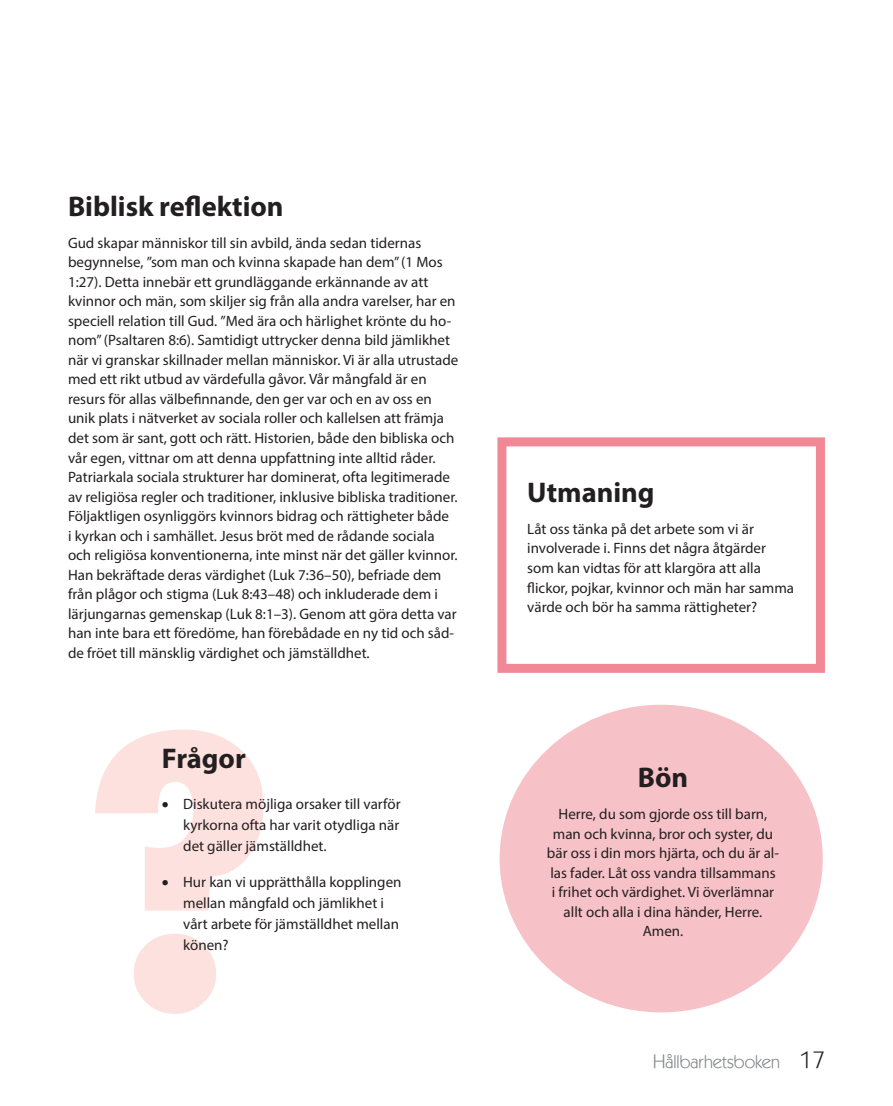
<style>
.page{position:relative;width:893px;height:1106px;background:#fff}
.page>*{position:absolute;margin:0;border:0;box-sizing:border-box;transform-origin:0 0}
.underrubrik{font:700 28.5px "Myriad Pro";color:#231f20}
.t1{font:18px "Kabel IT Cby BT";color:#828487}
.Brödtext{font:15px/19.5px "Myriad Pro";color:#231f20}
.s1{font-size:19.5px}
.s2{font-size:24px;color:#231f20}
</style>
<div class="page">
<div style="left:497px;top:437px;width:328px;height:236px;border:9px solid #f18896"></div>
<div style="left:500px;top:704px;width:323px;height:308px;background:#f7c1c8;border-radius:50%"></div>
<svg style="left:95px;top:729px;width:168px;height:284px"></svg>
<p class="underrubrik" style="left:68px;top:187px;width:217px">Biblisk reflektion</p>
<p class="Brödtext" style="left:68px;top:233px;width:392px">Gud skapar människor till sin avbild, ända sedan tidernas begynnelse, ”som man och kvinna skapade han dem” (1 Mos 1:27). Detta innebär ett grundläggande erkännande av att kvinnor och män, som skiljer sig från alla andra varelser, har en speciell relation till Gud. ”Med ära och härlighet krönte du ho&shy;nom” (Psaltaren 8:6). Samtidigt uttrycker denna bild jämlikhet när vi granskar skillnader mellan människor. Vi är alla utrustade med ett rikt utbud av värdefulla gåvor. Vår mångfald är en resurs för allas välbefinnande, den ger var och en av oss en unik plats i nätverket av sociala roller och kallelsen att främja det som är sant, gott och rätt. Historien, både den bibliska och vår egen, vittnar om att denna uppfattning inte alltid råder.<br>Patriarkala sociala strukturer har dominerat, ofta legitimerade av religiösa regler och traditioner, inklusive bibliska traditioner.<br>Följaktligen osynliggörs kvinnors bidrag och rättigheter både<br>i kyrkan och i samhället. Jesus bröt med de rådande sociala och religiösa konventionerna, inte minst när det gäller kvinnor.<br>Han bekräftade deras värdighet (Luk 7:36–50), befriade dem från plågor och stigma (Luk 8:43–48) och inkluderade dem i lärjungarnas gemenskap (Luk 8:1–3). Genom att göra detta var han inte bara ett föredöme, han förebådade en ny tid och såd&shy;de fröet till mänsklig värdighet och jämställdhet.</p>
<p class="underrubrik" style="left:162px;top:739px;width:85px">Frågor</p>
<p class="Brödtext" style="left:183px;top:793px;width:219px;line-height:21px;text-align:justify;text-indent:-21px">• Diskutera möjliga orsaker till varför kyrkorna ofta har varit otydliga när det gäller jämställdhet.</p>
<p class="Brödtext" style="left:183px;top:871px;width:220px;line-height:21px;text-indent:-21px">• Hur kan vi upprätthålla kopplingen mellan mångfald och jämlikhet i vårt arbete för jämställdhet mellan könen?</p>
<p class="underrubrik" style="left:527px;top:473px;width:129px">Utmaning</p>
<p class="Brödtext" style="left:527px;top:519px;width:268px">Låt oss tänka på det arbete som vi är involverade i. Finns det några åtgärder som kan vidtas för att klargöra att alla flickor, pojkar, kvinnor och män har samma värde och bör ha samma rättigheter?</p>
<p class="underrubrik" style="left:638px;top:759px;width:52px">Bön</p>
<p class="Brödtext" style="left:547px;top:804px;width:234px;text-align:center">Herre, du som gjorde oss till barn, man och kvinna, bror och syster, du bär oss i din mors hjärta, och du är al&shy;las fader. Låt oss vandra tillsammans i frihet och värdighet. Vi överlämnar allt och alla i dina händer, Herre.<br>Amen.</p>
<p class="t1" style="left:653px;top:1050px;width:174px"><span class="s1">H</span>ållbarhetsboken <span class="s2">17</span></p>
</div>
